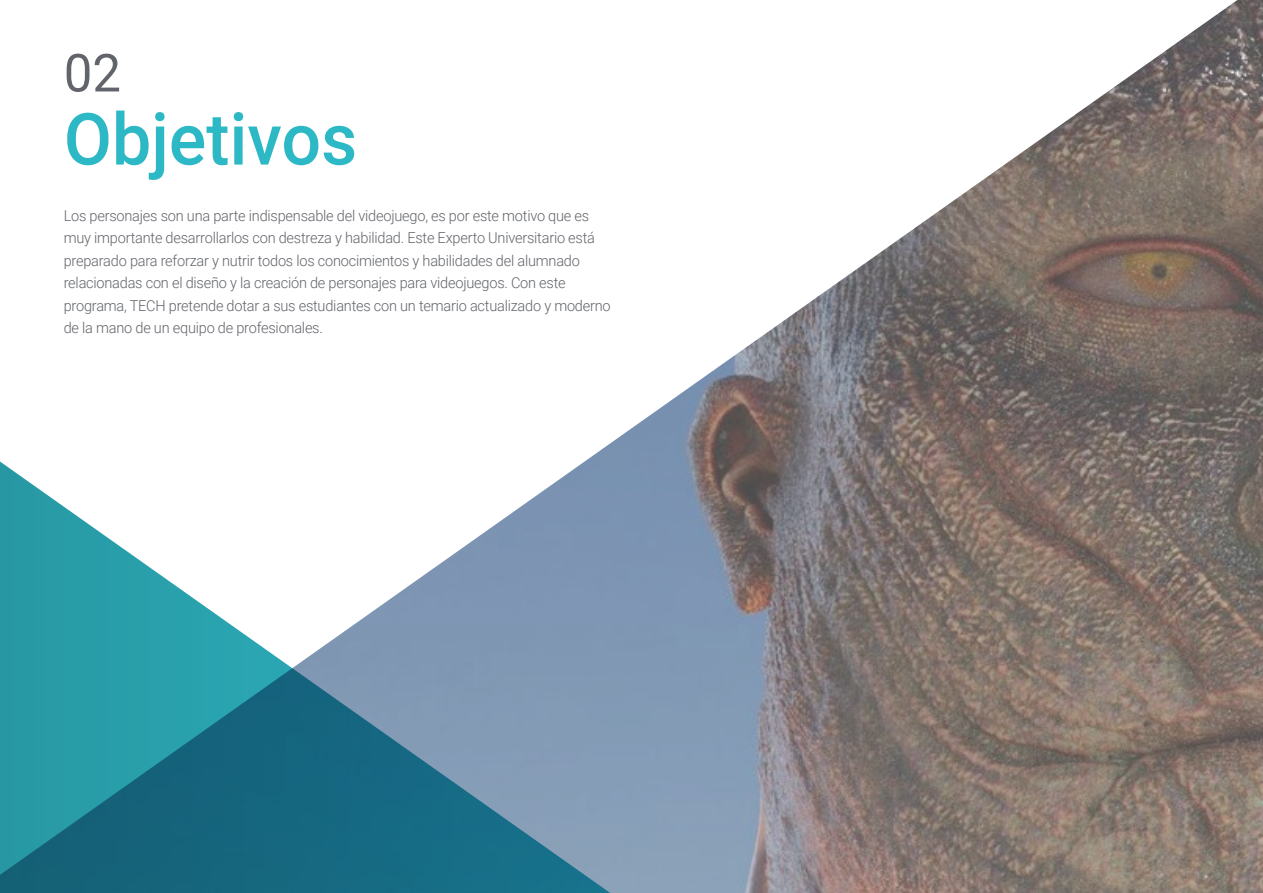
<style>
.page{position:relative;width:1263px;height:893px;background:#fff}
.page>*{position:absolute;margin:0;border:0;box-sizing:border-box;transform-origin:0 0}
.t1{font:500 72px "Roboto";color:#2db8c5}
.t2{font:52.5px "Roboto";color:#61646a}
.t3{font:300 15px/22.5px "Roboto";letter-spacing:-.015em;color:#61646a}
</style>
<div class="page">
<img style="left:607px;top:0;width:656px;height:893px">
<svg style="left:0;top:446px;width:640px;height:447px"></svg>
<h2 class="t2" style="left:64px;top:36px;width:59px">02</h2>
<h1 class="t1" style="left:64px;top:89px;width:295px">Objetivos</h1>
<p class="t3" style="left:64px;top:204px;width:548px">Los personajes son una parte indispensable del videojuego, es por este motivo que es muy importante desarrollarlos con destreza y habilidad. Este Experto Universitario está preparado para reforzar y nutrir todos los conocimientos y habilidades del alumnado relacionadas con el diseño y la creación de personajes para videojuegos. Con este programa, TECH pretende dotar a sus estudiantes con un temario actualizado y moderno de la mano de un equipo de profesionales.</p>
</div>
